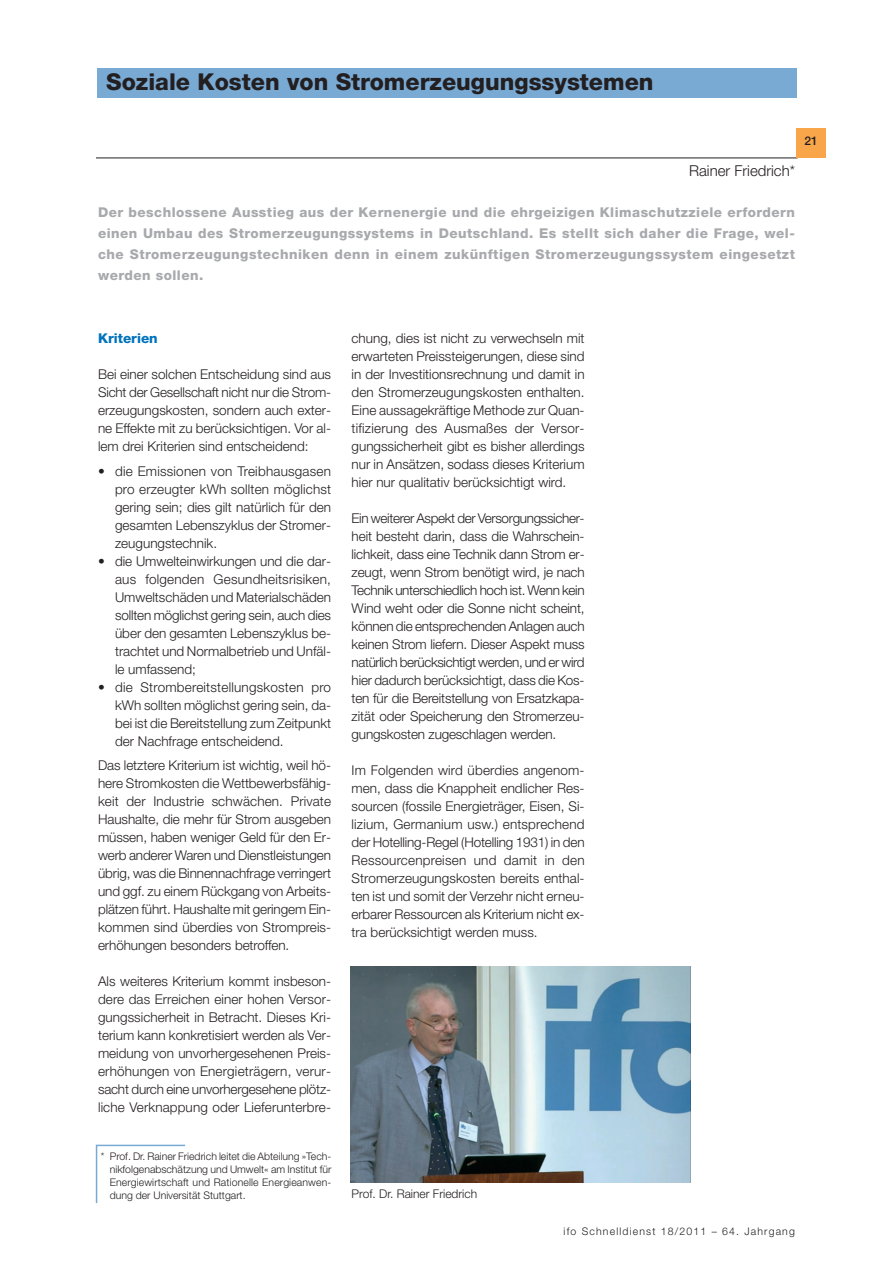
<style>
.page{position:relative;width:893px;height:1263px;background:#fff}
.page>*{position:absolute;margin:0;border:0;box-sizing:border-box;transform-origin:0 0}
.t1{font:800 23.25px "Helvetica Neue LT Std";color:#231f20}
.t2{font:300 15px "Helvetica Neue LT Std";color:#231f20}
.t3{font:300 13.5px/18px "Helvetica Neue LT Std";color:#231f20;text-align:justify}
.t4{font:800 13.5px/21px "Helvetica Neue LT Std";letter-spacing:.035em;color:#a8a9ad;text-align:justify}
.t5{font:800 13.5px "Helvetica Neue LT Std";color:#0073bc}
.t6{font:300 12px "Helvetica Neue LT Std";color:#231f20}
.t7{font:500 12px "Helvetica Neue LT Std";color:#231f20}
.t8{font:300 10.5px/12.8px "Helvetica Neue LT Std";letter-spacing:.01em;color:#231f20;text-align:justify}
.t9{font:300 10.5px "Helvetica Neue LT Std";letter-spacing:.11em;color:#231f20}
</style>
<div class="page">
<hr style="left:96px;top:158px;width:701px;height:1px;background:#231f20">
<div style="left:796px;top:128px;width:30px;height:29px;background:#f9a64a"></div>
<div style="left:97px;top:68px;width:699px;height:30px;background:#79aad4"></div>
<svg style="left:95px;top:1144px;width:91px;height:60px"></svg>
<div style="left:350px;top:965px;width:340px;height:238px;background:linear-gradient(to right,#fff,#fff)"></div>
<img style="left:350px;top:966px;width:340px;height:216px">
<div style="left:350px;top:1188px;width:341px;height:15px;background:#fff"></div>
<h1 class="t1" style="left:106px;top:69px;width:549px">Soziale Kosten von Stromerzeugungssystemen</h1>
<p class="t2" style="left:689px;top:162px;width:107px">Rainer Friedrich*</p>
<p class="t7" style="left:805px;top:137px;width:15px">21</p>
<p class="t4" style="left:98px;top:202px;width:698px">Der beschlossene Ausstieg aus der Kernenergie und die ehrgeizigen Klimaschutzziele erfordern einen Umbau des Stromerzeugungssystems in Deutschland. Es stellt sich daher die Frage, wel&shy;che Stromerzeugungstechniken denn in einem zukünftigen Stromerzeugungssystem eingesetzt werden sollen.</p>
<p class="t5" style="left:98px;top:331px;width:61px">Kriterien</p>
<p class="t3" style="left:98px;top:366px;width:235px">Bei einer solchen Entscheidung sind aus Sicht der Gesellschaft nicht nur die Strom&shy;erzeugungskosten, sondern auch exter&shy;ne Effekte mit zu berücksichtigen. Vor al&shy;lem drei Kriterien sind entscheidend:</p>
<p class="t3" style="left:115px;top:462px;width:217px;text-indent:-17px">• die Emissionen von Treibhausgasen pro erzeugter kWh sollten möglichst gering sein; dies gilt natürlich für den gesamten Lebenszyklus der Stromer&shy;zeugungstechnik.</p>
<p class="t3" style="left:115px;top:552px;width:218px;text-indent:-17px">• die Umwelteinwirkungen und die dar - aus folgenden Gesundheitsrisiken, Umweltschäden und Materialschäden sollten möglichst gering sein, auch dies über den gesamten Lebenszyklus be&shy;trachtet und Normalbetrieb und Unfäl&shy;le umfassend;</p>
<p class="t3" style="left:115px;top:678px;width:217px;text-indent:-17px">• die Strombereitstellungskosten pro kWh sollten möglichst gering sein, da&shy;bei ist die Bereitstellung zum Zeitpunkt der Nachfrage entscheidend.</p>
<p class="t3" style="left:98px;top:757px;width:234px">Das letztere Kriterium ist wichtig, weil hö&shy;here Stromkosten die Wettbewerbsfähig&shy;keit der Industrie schwächen. Private Haushalte, die mehr für Strom ausgeben müssen, haben weniger Geld für den Er&shy;werb anderer Waren und Dienstleistungen übrig, was die Binnennachfrage verringert und ggf. zu einem Rückgang von Arbeits&shy;plätzen führt. Haushalte mit geringem Ein&shy;kommen sind überdies von Strompreis&shy;erhöhungen besonders betroffen.</p>
<p class="t3" style="left:98px;top:973px;width:235px">Als weiteres Kriterium kommt insbeson&shy;dere das Erreichen einer hohen Versor&shy;gungssicherheit in Betracht. Dieses Kri&shy;terium kann konkretisiert werden als Ver&shy;meidung von unvorhergesehenen Preis&shy;erhöhungen von Energieträgern, verur&shy;sacht durch eine unvorhergesehene plötz&shy;liche Verknappung oder Lieferunterbre-</p>
<p class="t8" style="left:110px;top:1150px;width:223px;text-indent:-9px">* Prof. Dr. Rainer Friedrich leitet die Abteilung »Tech&shy;nikfolgenabschätzung und Umwelt« am Institut für Energiewirtschaft und Rationelle Energieanwen&shy;dung der Universität Stuttgart.</p>
<p class="t3" style="left:352px;top:330px;width:235px">chung, dies ist nicht zu verwechseln mit erwarteten Preissteigerungen, diese sind in der Investitionsrechnung und damit in den Stromerzeugungskosten enthalten.<br>Eine aussagekräftige Methode zur Quan&shy;tifizierung des Ausmaßes der Versor&shy;gungssicherheit gibt es bisher allerdings nur in Ansätzen, sodass dieses Kriterium hier nur qualitativ berücksichtigt wird.</p>
<p class="t3" style="left:352px;top:510px;width:235px">Ein weiterer Aspekt der Versorgungssicher&shy;heit besteht darin, dass die Wahrschein&shy;lichkeit, dass eine Technik dann Strom er&shy;zeugt, wenn Strom benötigt wird, je nach Technik unterschiedlich hoch ist. Wenn kein Wind weht oder die Sonne nicht scheint, können die entsprechenden Anlagen auch keinen Strom liefern. Dieser Aspekt muss natürlich berücksichtigt werden, und er wird hier dadurch berücksichtigt, dass die Kos&shy;ten für die Bereitstellung von Ersatzkapa&shy;zität oder Speicherung den Stromerzeu&shy;gungskosten zugeschlagen werden.</p>
<p class="t3" style="left:352px;top:762px;width:235px">Im Folgenden wird überdies angenom&shy;men, dass die Knappheit endlicher Res&shy;sourcen (fossile Energieträger, Eisen, Si&shy;lizium, Germanium usw.) entsprechend der Hotelling-Regel (Hotelling 1931) in den Ressourcenpreisen und damit in den Stromerzeugungskosten bereits enthal&shy;ten ist und somit der Verzehr nicht erneu&shy;erbarer Ressourcen als Kriterium nicht ex&shy;tra berücksichtigt werden muss.</p>
<p class="t6" style="left:352px;top:1187px;width:127px">Prof. Dr. Rainer Friedrich</p>
<p class="t9" style="left:564px;top:1225px;width:233px">ifo Schnelldienst 18/2011 – 64. Jahrgang</p>
</div>
